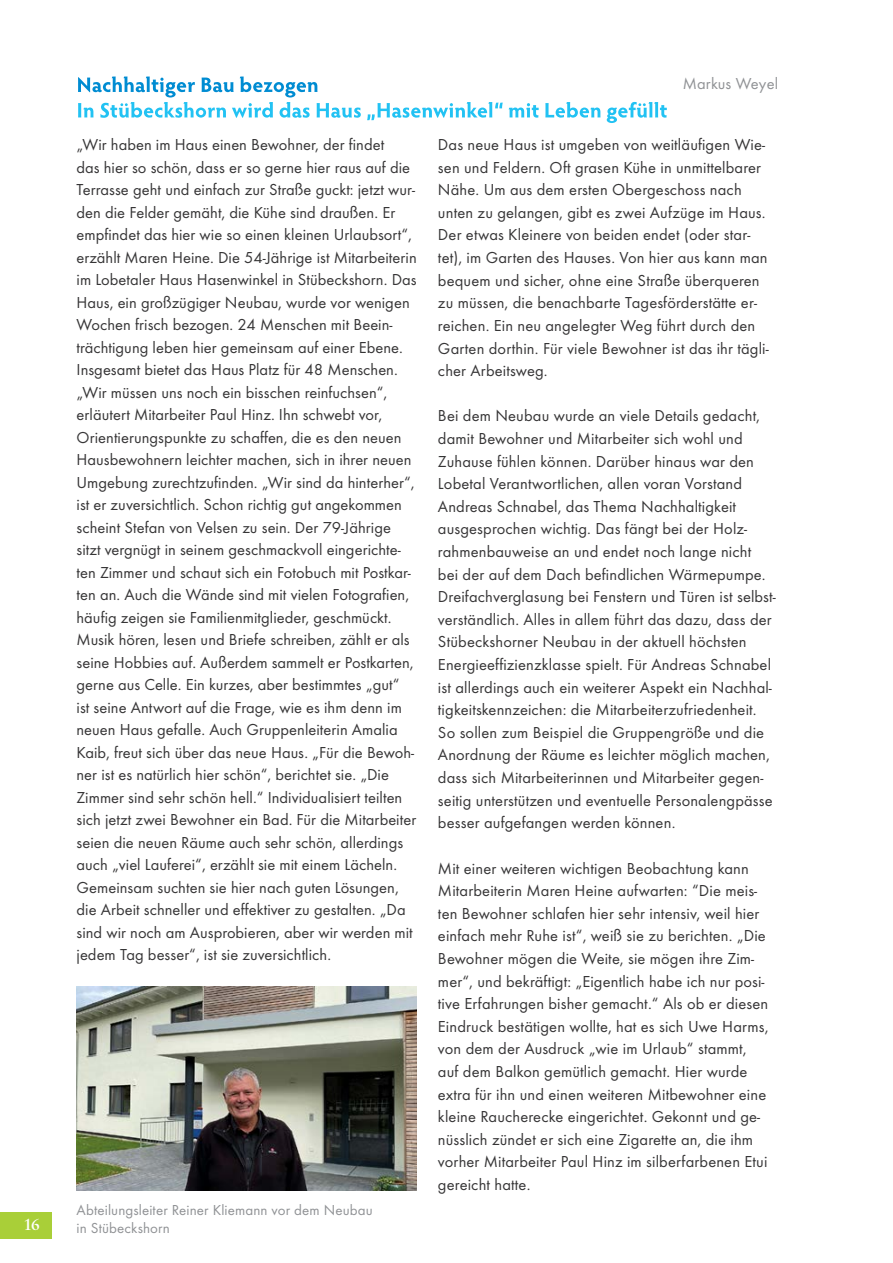
<style>
.page{position:relative;width:893px;height:1263px;background:#fff}
.page>*{position:absolute;margin:0;border:0;box-sizing:border-box;transform-origin:0 0}
.t1{font:16.5px/22.6px "Function";letter-spacing:.005em;color:#363536}
.t2{font:16.5px "Function";letter-spacing:.01em;color:#909295}
.t3{font:500 16.5px "Savoy";color:#fff}
.t4{font:15px "Function";letter-spacing:.01em;color:#909295}
</style>
<div class="page">
<div style="left:0;top:1212px;width:51px;height:27px;background:#a9cf38"></div>
<svg style="left:78px;top:77px;width:589px;height:46px"></svg>
<img style="left:77px;top:986px;width:340px;height:205px">
<p class="t3" style="left:23px;top:1215px;width:18px">16</p>
<p class="t2" style="left:683px;top:74px;width:97px">Markus Weyel</p>
<p class="t1" style="left:77px;top:133px;width:342px">„Wir haben im Haus einen Bewohner, der findet<br>das hier so schön, dass er so gerne hier raus auf die Terrasse geht und einfach zur Straße guckt: jetzt wur&shy;den die Felder gemäht, die Kühe sind draußen. Er empfindet das hier wie so einen kleinen Urlaubsort“, erzählt Maren Heine. Die 54-Jährige ist Mitarbeiterin im Lobetaler Haus Hasenwinkel in Stübeckshorn. Das Haus, ein großzügiger Neubau, wurde vor wenigen Wochen frisch bezogen. 24 Menschen mit Beein&shy;trächtigung leben hier gemeinsam auf einer Ebene.<br>Insgesamt bietet das Haus Platz für 48 Menschen. „Wir müssen uns noch ein bisschen reinfuchsen“, erläutert Mitarbeiter Paul Hinz. Ihn schwebt vor, Orientierungspunkte zu schaffen, die es den neuen Hausbewohnern leichter machen, sich in ihrer neuen Umgebung zurechtzufinden. „Wir sind da hinterher“, ist er zuversichtlich. Schon richtig gut angekommen scheint Stefan von Velsen zu sein. Der 79-Jährige sitzt vergnügt in seinem geschmackvoll eingerichte&shy;ten Zimmer und schaut sich ein Fotobuch mit Postkar&shy;ten an. Auch die Wände sind mit vielen Fotografien, häufig zeigen sie Familienmitglieder, geschmückt.<br>Musik hören, lesen und Briefe schreiben, zählt er als seine Hobbies auf. Außerdem sammelt er Postkarten, gerne aus Celle. Ein kurzes, aber bestimmtes „gut“<br>ist seine Antwort auf die Frage, wie es ihm denn im neuen Haus gefalle. Auch Gruppenleiterin Amalia Kaib, freut sich über das neue Haus. „Für die Bewoh&shy;ner ist es natürlich hier schön“, berichtet sie. „Die Zimmer sind sehr schön hell.“ Individualisiert teilten sich jetzt zwei Bewohner ein Bad. Für die Mitarbeiter seien die neuen Räume auch sehr schön, allerdings auch „viel Lauferei“, erzählt sie mit einem Lächeln.<br>Gemeinsam suchten sie hier nach guten Lösungen, die Arbeit schneller und effektiver zu gestalten. „Da sind wir noch am Ausprobieren, aber wir werden mit jedem Tag besser“, ist sie zuversichtlich.</p>
<p class="t1" style="left:438px;top:133px;width:329px">Das neue Haus ist umgeben von weitläufigen Wie&shy;sen und Feldern. Oft grasen Kühe in unmittelbarer Nähe. Um aus dem ersten Obergeschoss nach unten zu gelangen, gibt es zwei Aufzüge im Haus.</p>
<p class="t1" style="left:438px;top:224px;width:332px">Der etwas Kleinere von beiden endet (oder star&shy;tet), im Garten des Hauses. Von hier aus kann man bequem und sicher, ohne eine Straße überqueren zu müssen, die benachbarte Tagesförderstätte er&shy;reichen. Ein neu angelegter Weg führt durch den Garten dorthin. Für viele Bewohner ist das ihr tägli&shy;cher Arbeitsweg.</p>
<p class="t1" style="left:438px;top:405px;width:339px">Bei dem Neubau wurde an viele Details gedacht, damit Bewohner und Mitarbeiter sich wohl und Zuhause fühlen können. Darüber hinaus war den Lobetal Verantwortlichen, allen voran Vorstand Andreas Schnabel, das Thema Nachhaltigkeit ausgesprochen wichtig. Das fängt bei der Holz&shy;rahmenbauweise an und endet noch lange nicht<br>bei der auf dem Dach befindlichen Wärmepumpe.<br>Dreifachverglasung bei Fenstern und Türen ist selbst&shy;verständlich. Alles in allem führt das dazu, dass der Stübeckshorner Neubau in der aktuell höchsten Energieeffizienzklasse spielt. Für Andreas Schnabel ist allerdings auch ein weiterer Aspekt ein Nachhal&shy;tigkeitskennzeichen: die Mitarbeiterzufriedenheit.<br>So sollen zum Beispiel die Gruppengröße und die Anordnung der Räume es leichter möglich machen, dass sich Mitarbeiterinnen und Mitarbeiter gegen&shy;seitig unterstützen und eventuelle Personalengpässe besser aufgefangen werden können.</p>
<p class="t1" style="left:438px;top:857px;width:332px">Mit einer weiteren wichtigen Beobachtung kann Mitarbeiterin Maren Heine aufwarten: “Die meis&shy;ten Bewohner schlafen hier sehr intensiv, weil hier einfach mehr Ruhe ist“, weiß sie zu berichten. „Die Bewohner mögen die Weite, sie mögen ihre Zim&shy;mer“, und bekräftigt: „Eigentlich habe ich nur posi&shy;tive Erfahrungen bisher gemacht.“ Als ob er diesen Eindruck bestätigen wollte, hat es sich Uwe Harms, von dem der Ausdruck „wie im Urlaub“ stammt,</p>
<p class="t1" style="left:438px;top:1060px;width:331px">auf dem Balkon gemütlich gemacht. Hier wurde extra für ihn und einen weiteren Mitbewohner eine kleine Raucherecke eingerichtet. Gekonnt und ge&shy;nüsslich zündet er sich eine Zigarette an, die ihm vorher Mitarbeiter Paul Hinz im silberfarbenen Etui gereicht hatte.</p>
<p class="t4" style="left:77px;top:1201px;width:298px">Abteilungsleiter Reiner Kliemann vor dem Neubau</p>
<p class="t4" style="left:77px;top:1219px;width:95px">in Stübeckshorn</p>
</div>
